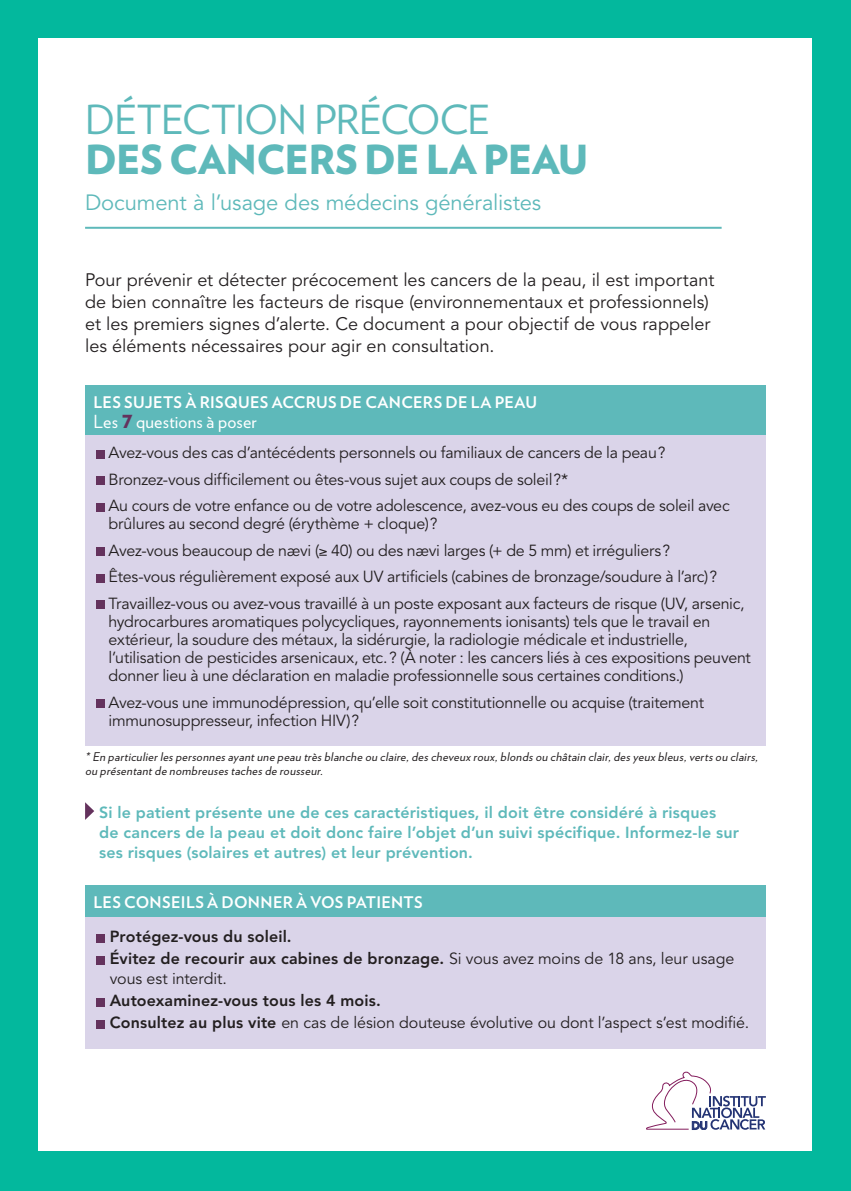
<style>
.page{position:relative;width:851px;height:1191px;background:#fff}
.page>*{position:absolute;margin:0;border:0;box-sizing:border-box;transform-origin:0 0}
.t1{font:900 40px "Verlag";letter-spacing:-.015em;color:#5eb9ba}
.t2{font:40px "Verlag";letter-spacing:-.015em;color:#5eb9ba}
.t3{font:22px "Avenir";letter-spacing:-.005em;color:#5eb9ba}
.t4{font:18px/22px "Avenir";color:#231f20}
.t5{font:18px "Verlag";letter-spacing:.01em;color:#fff}
.t6{font:16px/26.6px "Avenir";letter-spacing:-.015em;color:#231f20}
.t7{font:800 16px/20px "Avenir";letter-spacing:.01em;color:#5eb9ba}
.t8{font:800 16px/22px "Avenir";letter-spacing:.01em;color:#231f20}
.t9{font:700 16px "Verlag";letter-spacing:.02em;color:#fff}
.t10{font:italic 12px/14px "Verlag";color:#231f20}
.s1{font-weight:900;color:#64325d}
.s2{font-weight:400}
.s3{font-weight:800}
</style>
<div class="page">
<div style="left:0;top:0;width:850px;height:1191px;background:#03b89d"></div>
<div style="left:38px;top:39px;width:773px;height:1112px;background:#fff"></div>
<div style="left:85px;top:435px;width:680px;height:310px;background:#dad4e9"></div>
<div style="left:96px;top:450px;width:9px;height:8px;background:#64325d"></div>
<div style="left:96px;top:476px;width:9px;height:9px;background:#64325d"></div>
<div style="left:96px;top:503px;width:9px;height:8px;background:#64325d"></div>
<div style="left:96px;top:547px;width:9px;height:9px;background:#64325d"></div>
<div style="left:96px;top:574px;width:9px;height:8px;background:#64325d"></div>
<div style="left:96px;top:600px;width:9px;height:9px;background:#64325d"></div>
<div style="left:96px;top:699px;width:9px;height:8px;background:#64325d"></div>
<div style="left:85px;top:385px;width:680px;height:49px;background:#5eb9ba"></div>
<div style="left:85px;top:917px;width:680px;height:132px;background:#dad4e9"></div>
<div style="left:96px;top:934px;width:9px;height:8px;background:#64325d"></div>
<div style="left:96px;top:956px;width:9px;height:8px;background:#64325d"></div>
<div style="left:96px;top:998px;width:9px;height:8px;background:#64325d"></div>
<div style="left:96px;top:1020px;width:9px;height:8px;background:#64325d"></div>
<div style="left:85px;top:885px;width:680px;height:32px;background:#5eb9ba"></div>
<svg style="left:85px;top:802px;width:9px;height:18px"></svg>
<hr style="left:85px;top:227px;width:636px;height:2px;background:#5eb9ba">
<svg style="left:646px;top:1071px;width:119px;height:58px"></svg>
<h1 class="t2" style="left:85px;top:95px;width:407px">DÉTECTION PRÉCOCE</h1>
<h1 class="t1" style="left:85px;top:137px;width:504px">DES CANCERS DE LA PEAU</h1>
<h2 class="t3" style="left:85px;top:193px;width:457px">Document à l’usage des médecins généralistes</h2>
<p class="t4" style="left:85px;top:271px;width:630px">Pour prévenir et détecter précocement les cancers de la peau, il est important de bien connaître les facteurs de risque (environnementaux et professionnels) et les premiers signes d’alerte. Ce document a pour objectif de vous rappeler les éléments nécessaires pour agir en consultation.</p>
<p class="t9" style="left:94px;top:393px;width:445px">LES SUJETS À RISQUES ACCRUS DE CANCERS DE LA PEAU</p>
<p class="t5" style="left:94px;top:411px;width:165px">Les <span class="s1">7</span> questions à poser</p>
<p class="t6" style="left:108px;top:441px;width:622px">Avez-vous des cas d’antécédents personnels ou familiaux de cancers de la peau ?<br>Bronzez-vous difficilement ou êtes-vous sujet aux coups de soleil ?*<br>Au cours de votre enfance ou de votre adolescence, avez-vous eu des coups de soleil avec</p>
<p class="t6" style="left:108px;top:512px;width:637px">brûlures au second degré (érythème + cloque) ?<br>Avez-vous beaucoup de nævi (≥ 40) ou des nævi larges (+ de 5 mm) et irréguliers ?<br>Êtes-vous régulièrement exposé aux UV artificiels (cabines de bronzage/soudure à l’arc) ?<br>Travaillez-vous ou avez-vous travaillé à un poste exposant aux facteurs de risque (UV, arsenic,</p>
<p class="t6" style="left:108px;top:614px;width:644px;line-height:18px">hydrocarbures aromatiques polycycliques, rayonnements ionisants) tels que le travail en extérieur, la soudure des métaux, la sidérurgie, la radiologie médicale et industrielle, l’utilisation de pesticides arsenicaux, etc. ? (À noter : les cancers liés à ces expositions peuvent donner lieu à une déclaration en maladie professionnelle sous certaines conditions.)</p>
<p class="t6" style="left:108px;top:694px;width:597px;line-height:18px">Avez-vous une immunodépression, qu’elle soit constitutionnelle ou acquise (traitement immunosuppresseur, infection HIV) ?</p>
<p class="t10" style="left:85px;top:749px;width:676px">*En particulierlespersonnesayantune peau trèsblanche ou claire,descheveux roux,blondsou châtain clair,desyeux bleus,vertsou clairs, ou présentantde nombreusestachesde rousseur.</p>
<p class="t7" style="left:99px;top:803px;width:641px">Si le patient présente une de ces caractéristiques, il doit être considéré à risques de cancers de la peau et doit donc faire l’objet d’un suivi spécifique. Informez-le sur ses risques (solaires et autres) et leur prévention.</p>
<p class="t9" style="left:94px;top:892px;width:330px">LES CONSEILS À DONNER À VOS PATIENTS</p>
<p class="t8" style="left:110px;top:927px;width:626px">Protégez-vous du soleil.<br>Évitez de recourir aux cabines de bronzage. <span class="s2">Si vous avez moins de 18 ans, leur usage</span></p>
<p class="t6" style="left:110px;top:967px;width:118px">vous est interdit.</p>
<p class="t6" style="left:110px;top:991px;width:640px;line-height:22px"><span class="s3">Autoexaminez-vous tous les 4 mois.<br>Consultez au plus vite</span> en cas de lésion douteuse évolutive ou dont l’aspect s’est modifié.</p>
</div>
